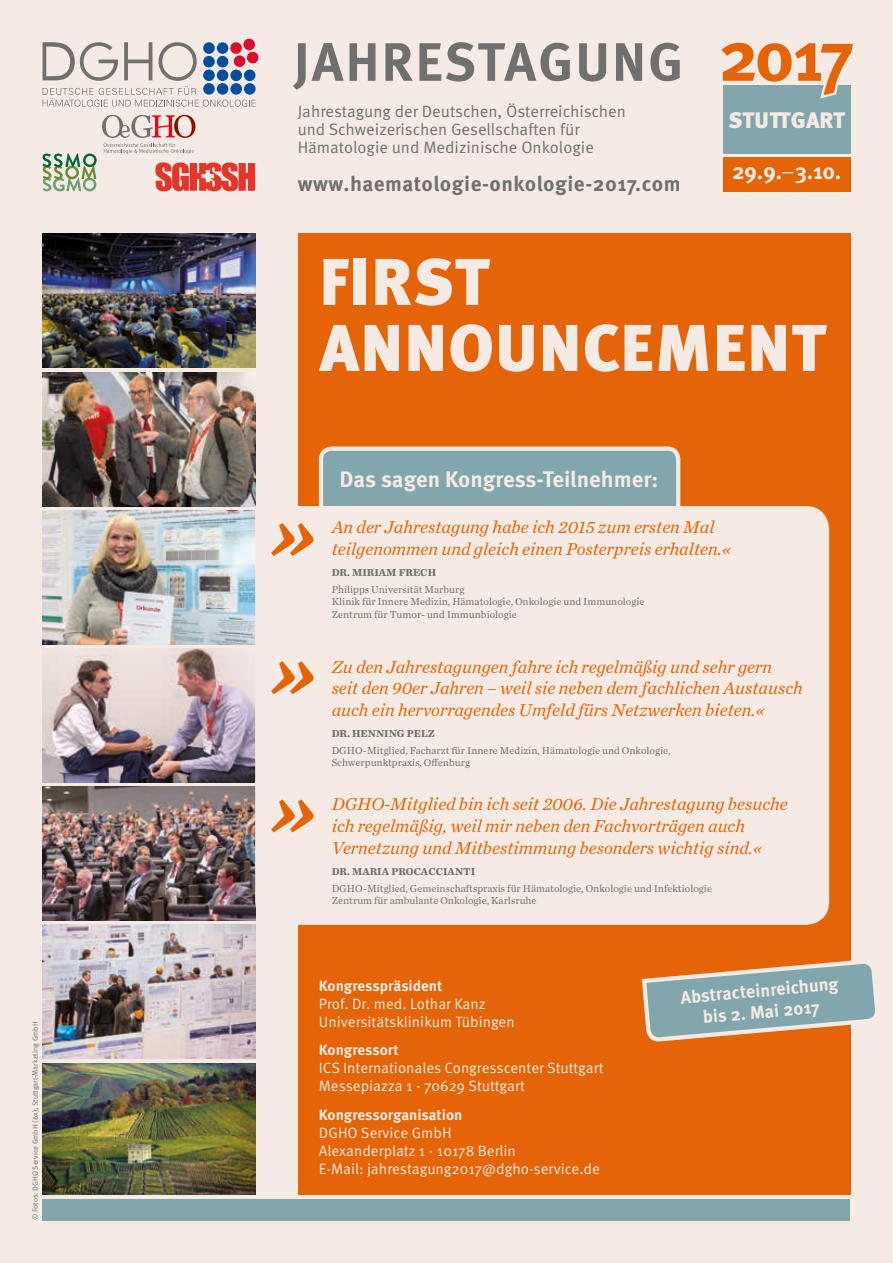
<style>
.page{position:relative;width:893px;height:1263px;background:#f5ebe4}
.page>*{position:absolute;margin:0;border:0;box-sizing:border-box;transform-origin:0 0}
.t1{font:700 72px "Meta Pro";color:#e46407}
.t2{font:900 66px/66px "Meta Pro";letter-spacing:.015em;color:#f5ebe4}
.t3{font:700 54px "Meta Pro";letter-spacing:.035em;color:#70706f}
.t4{font:700 22.5px "Meta Pro";color:#f5ebe4}
.t5{font:900 22.5px "Meta Pro";color:#f5ebe4}
.t6{font:700 21px "Meta Pro";letter-spacing:.025em;color:#70706f}
.t7{font:italic 18px/21.6px "Chronicle Text G1";color:#e46407}
.t8{font:700 18px/21.6px "Meta Pro";color:#f5ebe4;text-align:center}
.t9{font:16.5px/18px "Meta Pro";color:#70706f}
.t10{font:15px/18px "Meta Pro";color:#f5ebe4}
.t11{font:700 15px "Meta Pro";color:#f5ebe4}
.t12{font:10.5px/12.6px "Chronicle Text G1";color:#70706f}
.t13{font:700 10.5px "Chronicle Text G1";color:#70706f}
.t14{font:7.5px "Meta Pro";color:#70706f}
.s1{font-weight:400}
</style>
<div class="page">
<div style="left:298px;top:234px;width:552px;height:961px;background:#e46407"></div>
<svg style="left:43px;top:39px;width:215px;height:68px"></svg>
<svg style="left:43px;top:115px;width:212px;height:76px"></svg>
<div style="left:723px;top:85px;width:127px;height:68px;background:#82a6ae"></div>
<div style="left:723px;top:157px;width:127px;height:34px;background:#e46407"></div>
<div style="left:43px;top:1199px;width:807px;height:21px;background:#82a6ae"></div>
<svg style="left:820px;top:85px;width:31px;height:17px"></svg>
<img style="left:43px;top:372px;width:212px;height:134px">
<img style="left:43px;top:510px;width:210px;height:134px">
<img style="left:43px;top:234px;width:212px;height:134px">
<img style="left:43px;top:1063px;width:212px;height:132px">
<img style="left:43px;top:925px;width:212px;height:134px">
<svg style="left:641px;top:874px;width:234px;height:253px"></svg>
<svg style="left:318px;top:446px;width:363px;height:58px;background:#8eabb0"></svg>
<img style="left:43px;top:648px;width:210px;height:134px">
<img style="left:43px;top:787px;width:210px;height:134px">
<div style="left:253px;top:504px;width:578px;height:423px;background:#f5ebe4"></div>
<svg style="left:271px;top:523px;width:43px;height:33px"></svg>
<svg style="left:271px;top:661px;width:43px;height:33px"></svg>
<svg style="left:271px;top:799px;width:43px;height:33px"></svg>
<p class="t14" style="left:31px;top:1220px;width:201px;rotate:-90deg">© Fotos: DGHO Service GmbH (6x); Stuttgart-Marketing GmbH</p>
<h3 class="t3" style="left:294px;top:28px;width:391px">JAHRESTAGUNG</h3>
<p class="t9" style="left:298px;top:103px;width:330px">Jahrestagung der Deutschen, Österreichischen und Schweizerischen Gesellschaften für<br>Hämatologie und Medizinische Onkologie</p>
<p class="t5" style="left:728px;top:106px;width:118px">STUTTGART</p>
<p class="t4" style="left:732px;top:157px;width:111px">29.9.<span class="s1">–</span>3.10.</p>
<h1 class="t1" style="left:718px;top:10px;width:138px">2017</h1>
<p class="t6" style="left:298px;top:171px;width:384px">www.haematologie-onkologie-2017.com</p>
<h2 class="t2" style="left:319px;top:251px;width:508px">FIRST<br>ANNOUNCEMENT</h2>
<p class="t4" style="left:339px;top:465px;width:320px">Das sagen Kongress-Teilnehmer:</p>
<p class="t7" style="left:332px;top:515px;width:401px">An der Jahrestagung habe ich 2015 zum ersten Mal teilgenommen und gleich einen Posterpreis erhalten.«</p>
<p class="t13" style="left:332px;top:564px;width:106px">DR. MIRIAM FRECH</p>
<p class="t12" style="left:332px;top:582px;width:314px">Philipps Universität Marburg<br>Klinik für Innere Medizin, Hämatologie, Onkologie und Immunologie<br>Zentrum für Tumor- und Immunbiologie</p>
<p class="t7" style="left:332px;top:655px;width:473px">Zu den Jahrestagungen fahre ich regelmäßig und sehr gern seit den 90er Jahren – weil sie neben dem fachlichen Austausch auch ein hervorragendes Umfeld fürs Netzwerken bieten.«</p>
<p class="t13" style="left:332px;top:725px;width:105px">DR. HENNING PELZ</p>
<p class="t12" style="left:332px;top:743px;width:341px">DGHO-Mitglied, Facharzt für Innere Medizin, Hämatologie und Onkologie,<br>Schwerpunktpraxis, Offenburg</p>
<p class="t7" style="left:332px;top:792px;width:457px">DGHO-Mitglied bin ich seit 2006. Die Jahrestagung besuche ich regelmäßig, weil mir neben den Fachvorträgen auch<br>Vernetzung und Mitbestimmung besonders wichtig sind.«</p>
<p class="t13" style="left:332px;top:863px;width:145px">DR. MARIA PROCACCIANTI</p>
<p class="t12" style="left:332px;top:881px;width:382px">DGHO-Mitglied, Gemeinschaftspraxis für Hämatologie, Onkologie und Infektiologie<br>Zentrum für ambulante Onkologie, Karlsruhe</p>
<p class="t11" style="left:319px;top:976px;width:125px">Kongresspräsident</p>
<p class="t10" style="left:319px;top:995px;width:197px">Prof. Dr. med. Lothar Kanz<br>Universitätsklinikum Tübingen</p>
<p class="t11" style="left:319px;top:1040px;width:81px">Kongressort</p>
<p class="t10" style="left:319px;top:1059px;width:286px">ICS Internationales Congresscenter Stuttgart<br>Messepiazza 1 · 70629 Stuttgart</p>
<p class="t11" style="left:319px;top:1105px;width:145px">Kongressorganisation</p>
<p class="t10" style="left:319px;top:1124px;width:283px">DGHO Service GmbH<br>Alexanderplatz 1 · 10178 Berlin<br>E-Mail: jahrestagung2017@dgho-service.de</p>
<p class="t8" style="left:680px;top:987px;width:160px;rotate:-5deg">Abstracteinreichung bis 2. Mai 2017</p>
</div>
